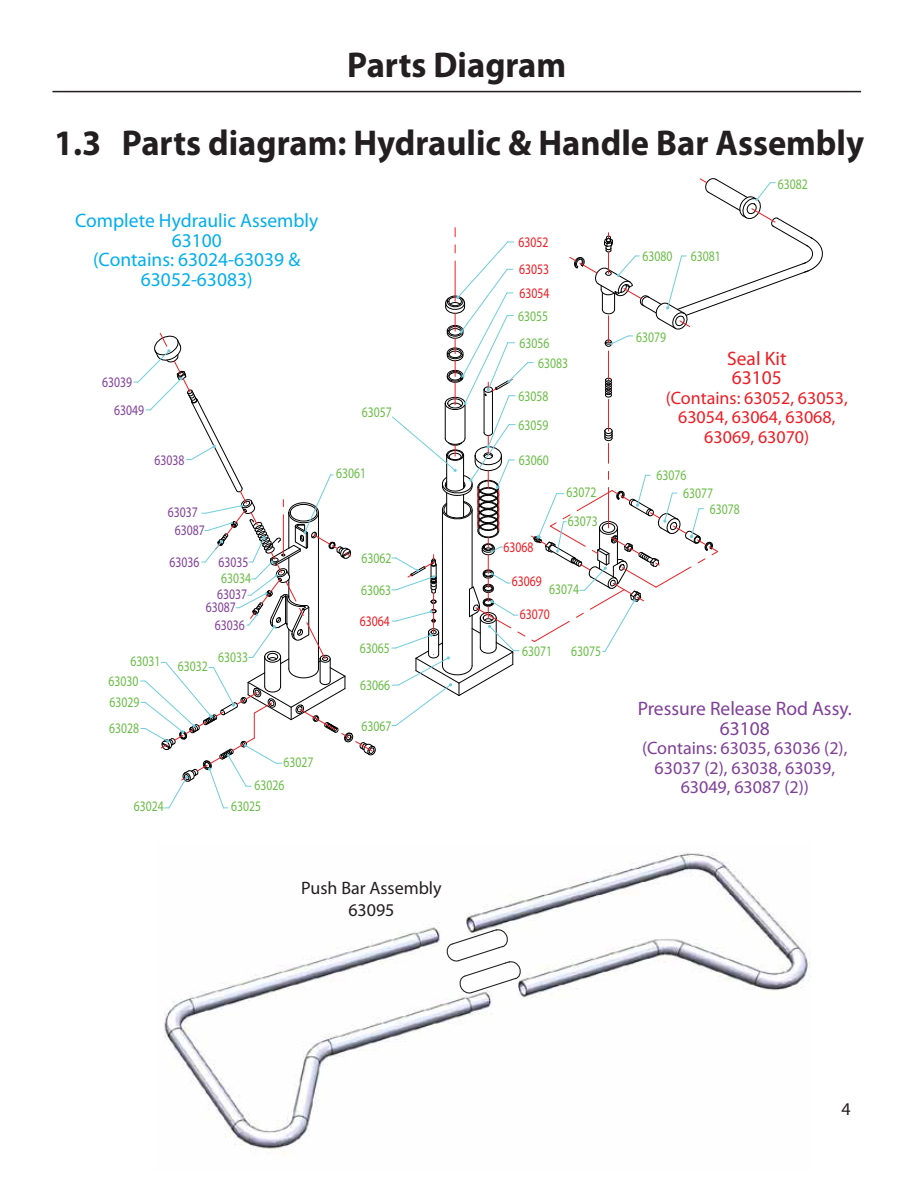
<style>
.page{position:relative;width:918px;height:1188px;background:#fff}
.page>*{position:absolute;margin:0;border:0;box-sizing:border-box;transform-origin:0 0}
.t1{font:700 36px/78.2px "Myriad Pro";color:#231f20;text-align:center;scale:.96 1}
.t2{font:19.5px/19.5px "Myriad Pro";color:#00aeef;text-align:center}
.t3{font:19.5px/19.5px "Myriad Pro";color:#7f3f98;text-align:center}
.t4{font:19.5px/19.5px "Myriad Pro";color:#ed1d24}
.t5{font:18px/19.5px "Myriad Pro";color:#7f3f98;text-align:center}
.t6{font:18px/19.5px "Myriad Pro";color:#ed1d24;text-align:center}
.t7{font:18px/21.6px "Myriad Pro";color:#231f20;text-align:center}
.t8{font:14.55px/29px "Myriad Pro";color:#69bd45;scale:.8 1}
.t9{font:14.55px/13px "Myriad Pro";color:#7f3f98;scale:.8 1}
.t10{font:14.55px/27.3px "Myriad Pro";color:#ed1d24;scale:.8 1}
</style>
<div class="page">
<img style="left:164px;top:852px;width:646px;height:297px">
<hr style="left:52px;top:91px;width:809px;height:1px;background:#231f20">
<svg style="left:446px;top:928px;width:75px;height:66px"></svg>
<svg style="left:392px;top:178px;width:431px;height:548px"></svg>
<svg style="left:134px;top:333px;width:242px;height:476px"></svg>
<h1 class="t1" style="left:54px;top:24px;width:845px">Parts Diagram<br>1.3 Parts diagram: Hydraulic &amp; Handle Bar Assembly</h1>
<h2 class="t2" style="left:75px;top:211px;width:245px">Complete Hydraulic Assembly<br>63100<br>(Contains: 63024-63039 &amp;<br>63052-63083)</h2>
<p class="t9" style="left:102px;top:375px;width:39px">63039</p>
<p class="t9" style="left:114px;top:403px;width:39px">63049</p>
<p class="t8" style="left:362px;top:398px;width:39px">63057</p>
<p class="t9" style="left:154px;top:453px;width:39px">63038</p>
<p class="t9" style="left:168px;top:505px;width:39px">63037</p>
<p class="t9" style="left:175px;top:523px;width:39px">63087</p>
<p class="t9" style="left:170px;top:555px;width:39px">63036</p>
<p class="t9" style="left:218px;top:555px;width:39px">63035</p>
<p class="t8" style="left:221px;top:563px;width:39px">63034</p>
<p class="t9" style="left:206px;top:587px;width:53px;text-indent:11px">63037<br>63087</p>
<p class="t9" style="left:215px;top:618px;width:39px">63036</p>
<p class="t8" style="left:130px;top:649px;width:98px">63031 63032</p>
<p class="t8" style="left:218px;top:642px;width:39px">63033</p>
<p class="t8" style="left:109px;top:666px;width:39px">63030</p>
<p class="t8" style="left:109px;top:688px;width:39px">63029</p>
<p class="t8" style="left:109px;top:714px;width:39px">63028</p>
<p class="t8" style="left:283px;top:747px;width:39px">63027</p>
<p class="t8" style="left:254px;top:770px;width:39px">63026</p>
<p class="t8" style="left:134px;top:792px;width:39px">63024</p>
<p class="t8" style="left:231px;top:792px;width:39px">63025</p>
<p class="t8" style="left:336px;top:458px;width:39px">63061</p>
<p class="t8" style="left:361px;top:542px;width:39px;line-height:32px">63062<br>63063</p>
<p class="t10" style="left:360px;top:607px;width:39px">63064</p>
<p class="t8" style="left:360px;top:633px;width:39px">63065</p>
<p class="t8" style="left:360px;top:670px;width:39px">63066</p>
<p class="t8" style="left:361px;top:711px;width:39px">63067</p>
<p class="t7" style="left:301px;top:877px;width:142px">Push Bar Assembly<br>63095</p>
<p class="t10" style="left:519px;top:228px;width:40px">63052<br>63053</p>
<p class="t10" style="left:520px;top:279px;width:39px">63054</p>
<p class="t8" style="left:518px;top:302px;width:41px;line-height:27.2px">63055<br>63056</p>
<p class="t8" style="left:538px;top:348px;width:39px">63083</p>
<p class="t8" style="left:518px;top:381px;width:39px">63058<br>63059</p>
<p class="t8" style="left:519px;top:445px;width:39px">63060</p>
<p class="t8" style="left:566px;top:478px;width:41px">63072<br>63073</p>
<p class="t10" style="left:504px;top:534px;width:39px">63068</p>
<p class="t10" style="left:512px;top:567px;width:39px">63069</p>
<p class="t10" style="left:520px;top:600px;width:39px">63070</p>
<p class="t8" style="left:522px;top:636px;width:39px">63071</p>
<p class="t8" style="left:549px;top:574px;width:39px">63074</p>
<p class="t8" style="left:571px;top:637px;width:39px">63075</p>
<p class="t8" style="left:642px;top:241px;width:39px">63080</p>
<p class="t8" style="left:691px;top:241px;width:39px">63081</p>
<p class="t8" style="left:636px;top:323px;width:39px">63079</p>
<p class="t8" style="left:778px;top:169px;width:39px">63082</p>
<h2 class="t4" style="left:727px;top:348px;width:61px">Seal Kit<br>63105</h2>
<p class="t6" style="left:666px;top:388px;width:184px">(Contains: 63052, 63053,<br>63054, 63064, 63068,<br>63069, 63070)</p>
<p class="t8" style="left:683px;top:466px;width:39px;line-height:17.9px;text-indent:-27px">63076<br>63077</p>
<p class="t8" style="left:710px;top:494px;width:39px">63078</p>
<h2 class="t3" style="left:638px;top:699px;width:216px">Pressure Release Rod Assy.<br>63108</h2>
<p class="t5" style="left:642px;top:738px;width:207px">(Contains: 63035, 63036 (2),<br>63037 (2), 63038, 63039,<br>63049, 63087 (2))</p>
<p class="t7" style="left:842px;top:1098px;width:11px">4</p>
</div>
